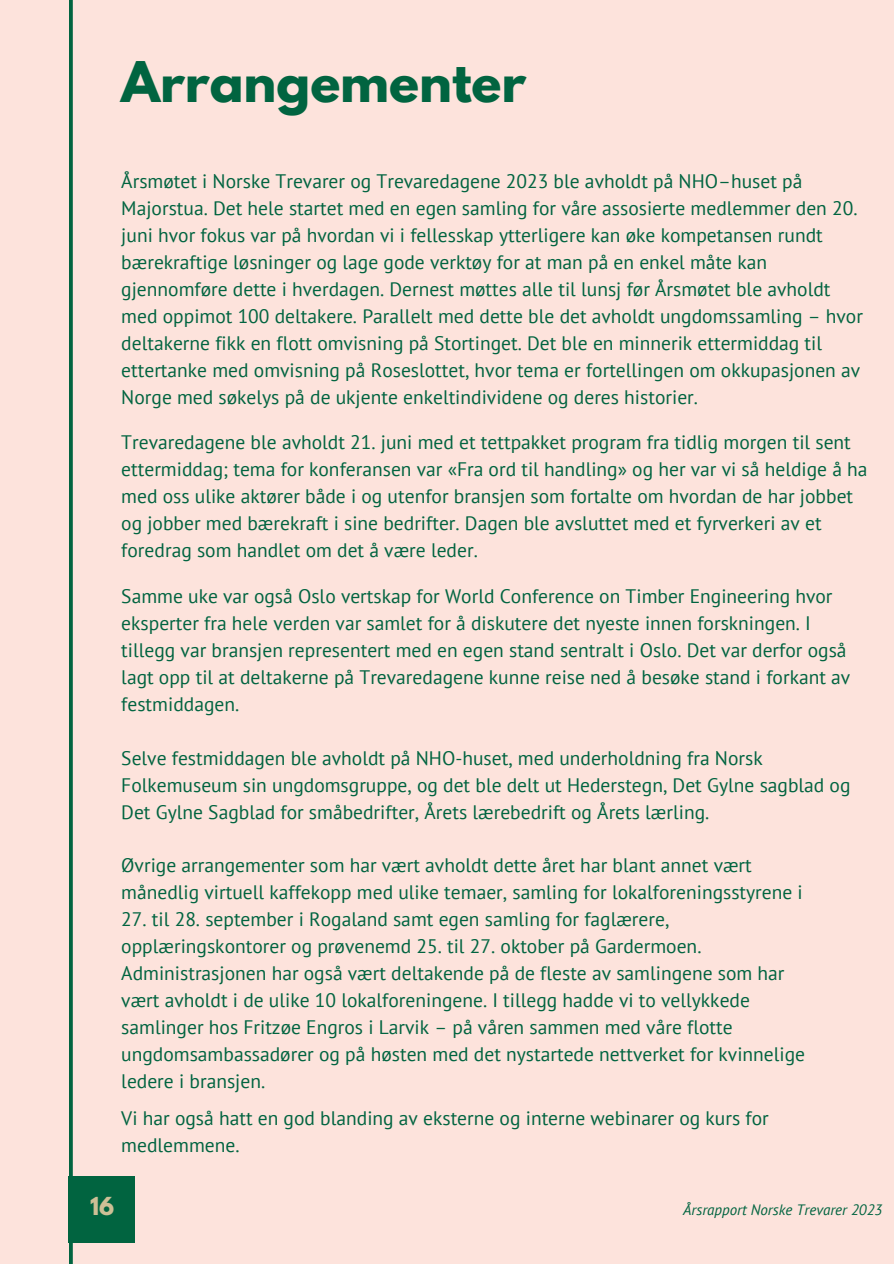
<style>
.page{position:relative;width:894px;height:1264px;background:#fff}
.page>*{position:absolute;margin:0;border:0;box-sizing:border-box;transform-origin:0 0}
.t1{font:700 49.65px "League Spartan";color:#016440}
.t2{font:700 21.9px "League Spartan";color:#cdbf96}
.t3{font:19.5px/27px "PT Sans";color:#016440}
.t4{font:italic 15px "PT Sans";color:#016440}
</style>
<div class="page">
<div style="left:0;top:0;width:893px;height:1263px;background:#fde3dc"></div>
<svg style="left:68px;top:0;width:18px;height:1263px"></svg>
<div style="left:68px;top:1176px;width:67px;height:66px;background:#016440"></div>
<h1 class="t1" style="left:121px;top:58px;width:406px">Arrangementer</h1>
<p class="t3" style="left:121px;top:167px;width:743px">Årsmøtet i Norske Trevarer og Trevaredagene 2023 ble avholdt på NHO–huset på Majorstua. Det hele startet med en egen samling for våre assosierte medlemmer den 20. juni hvor fokus var på hvordan vi i fellesskap ytterligere kan øke kompetansen rundt bærekraftige løsninger og lage gode verktøy for at man på en enkel måte kan gjennomføre dette i hverdagen. Dernest møttes alle til lunsj før Årsmøtet ble avholdt med oppimot 100 deltakere. Parallelt med dette ble det avholdt ungdomssamling – hvor deltakerne fikk en flott omvisning på Stortinget. Det ble en minnerik ettermiddag til ettertanke med omvisning på Roseslottet, hvor tema er fortellingen om okkupasjonen av Norge med søkelys på de ukjente enkeltindividene og deres historier.</p>
<p class="t3" style="left:121px;top:428px;width:747px">Trevaredagene ble avholdt 21. juni med et tettpakket program fra tidlig morgen til sent ettermiddag; tema for konferansen var «Fra ord til handling» og her var vi så heldige å ha med oss ulike aktører både i og utenfor bransjen som fortalte om hvordan de har jobbet og jobber med bærekraft i sine bedrifter. Dagen ble avsluttet med et fyrverkeri av et foredrag som handlet om det å være leder.</p>
<p class="t3" style="left:121px;top:582px;width:730px">Samme uke var også Oslo vertskap for World Conference on Timber Engineering hvor eksperter fra hele verden var samlet for å diskutere det nyeste innen forskningen. I tillegg var bransjen representert med en egen stand sentralt i Oslo. Det var derfor også lagt opp til at deltakerne på Trevaredagene kunne reise ned å besøke stand i forkant av festmiddagen.</p>
<p class="t3" style="left:121px;top:744px;width:730px">Selve festmiddagen ble avholdt på NHO-huset, med underholdning fra Norsk<br>Folkemuseum sin ungdomsgruppe, og det ble delt ut Hederstegn, Det Gylne sagblad og<br>Det Gylne Sagblad for småbedrifter, Årets lærebedrift og Årets lærling.</p>
<p class="t3" style="left:121px;top:850px;width:683px">Øvrige arrangementer som har vært avholdt dette året har blant annet vært månedlig virtuell kaffekopp med ulike temaer, samling for lokalforeningsstyrene i</p>
<p class="t3" style="left:121px;top:904px;width:685px">27. til 28. september i Rogaland samt egen samling for faglærere, opplæringskontorer og prøvenemd 25. til 27. oktober på Gardermoen.<br>Administrasjonen har også vært deltakende på de fleste av samlingene som har vært avholdt i de ulike 10 lokalforeningene. I tillegg hadde vi to vellykkede samlinger hos Fritzøe Engros i Larvik – på våren sammen med våre flotte ungdomsambassadører og på høsten med det nystartede nettverket for kvinnelige ledere i bransjen.</p>
<p class="t3" style="left:121px;top:1104px;width:648px">Vi har også hatt en god blanding av eksterne og interne webinarer og kurs for medlemmene.</p>
<p class="t2" style="left:90px;top:1195px;width:26px">16</p>
<p class="t4" style="left:683px;top:1199px;width:201px">Årsrapport Norske Trevarer 2023</p>
</div>
